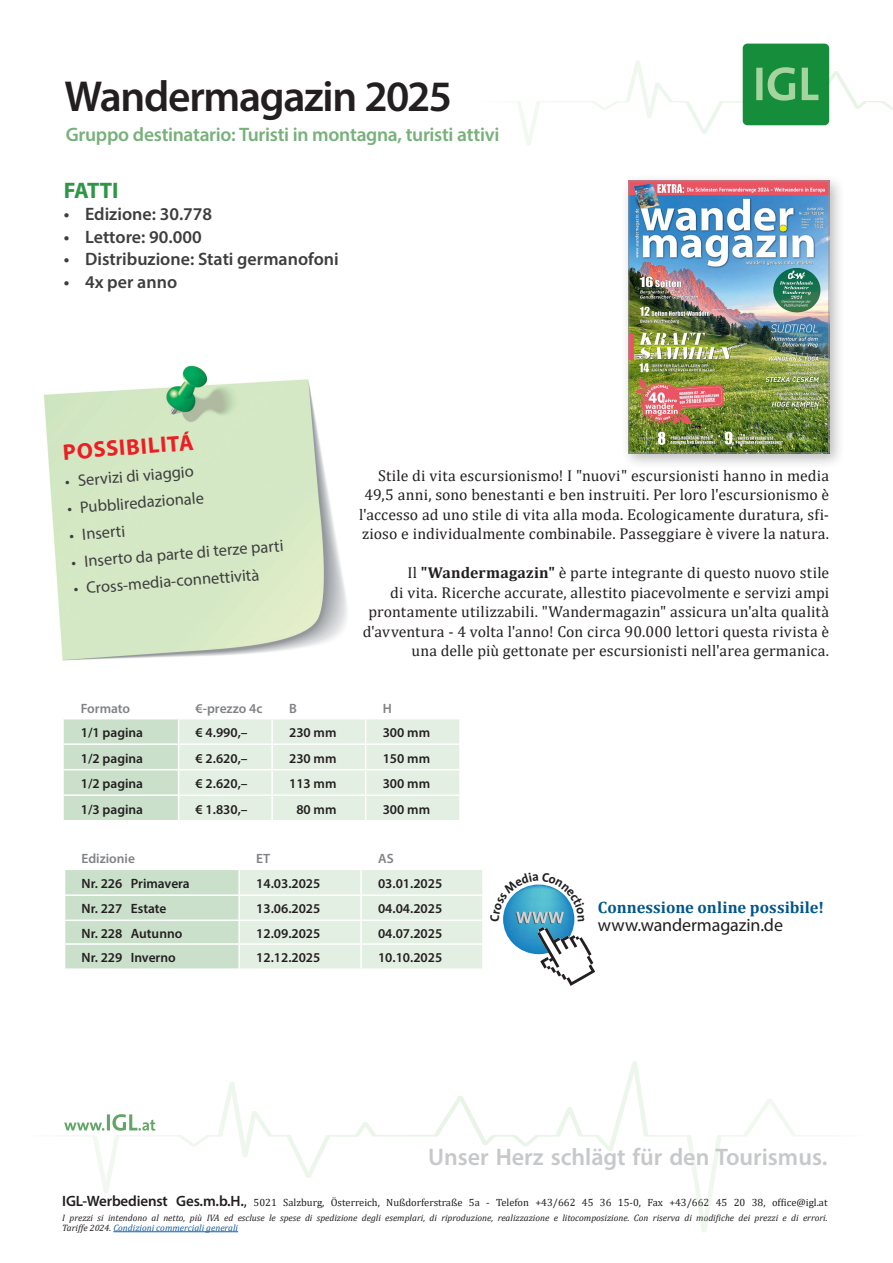
<style>
.page{position:relative;width:893px;height:1263px;background:#fff}
.page>*{position:absolute;margin:0;border:0;box-sizing:border-box;transform-origin:0 0}
.Head_schwarz{font:600 43.5px "Myriad Pro";letter-spacing:-.03em;color:#231f20}
.t1{font:600 24px "Myriad Pro";color:#c7c8ca}
.Aufzählung_Post_it{font:700 22.5px "Myriad Pro";color:#ee1d23}
.Facts{font:700 22.5px "Myriad Pro";letter-spacing:-.035em;color:#2e9647}
.Subhead_grün{font:600 19.5px "Myriad Pro";letter-spacing:-.015em;color:#77b17a}
.t2{font:600 18px "Myriad Pro";color:#3e3e3f}
.Tabinfo_Zusatz{font:18px "Myriad Pro";letter-spacing:-.005em;color:#231f20}
.t3{font:16.5px "Myriad Pro";color:#3e3e3f}
.Tabinfo_Zusatz-2{font:700 16.5px "Cambria";letter-spacing:.005em;color:#00568c}
.Fließ{font:15.75px/19.5px "Cambria";letter-spacing:.01em;color:#231f20;text-align:right}
.t4{font:600 13.5px "Myriad Pro";color:#231f20}
.t5{font:600 13.5px "Myriad Pro";color:#808285}
.t6{font:10.5px "Cambria";color:#231f20}
.t7{font:italic 9.3px/10.5px "Cambria";color:#231f20}
.s1{font-weight:700}
.s2{color:#fff}
.s3{font-family:"Myriad Pro";font-weight:600;font-size:15px}
.s4{font-size:15px}
.s5{color:#175d9e}
</style>
<div class="page">
<svg style="left:57px;top:1061px;width:779px;height:171px"></svg>
<div style="left:743px;top:44px;width:86px;height:81px;background:#168d3b;border-radius:5px"></div>
<svg style="left:510px;top:60px;width:383px;height:85px"></svg>
<img style="left:43px;top:365px;width:304px;height:296px">
<div style="left:621px;top:173px;width:224px;height:296px;background:#231f20;opacity:.3"></div>
<img style="left:631px;top:183px;width:196px;height:268px">
<div style="left:629px;top:181px;width:200px;height:272px;border:1px solid #939598"></div>
<svg style="left:65px;top:870px;width:417px;height:98px"></svg>
<hr style="left:239px;top:943px;width:122px;height:2px;background:#fff">
<hr style="left:238px;top:945px;width:2px;height:23px;background:#fff">
<hr style="left:361px;top:943px;width:123px;height:2px;background:#fff">
<hr style="left:360px;top:945px;width:2px;height:23px;background:#fff">
<svg style="left:64px;top:719px;width:395px;height:101px"></svg>
<svg style="left:503px;top:884px;width:92px;height:102px"></svg>
<p class="Head_schwarz" style="left:64px;top:69px;width:389px">Wandermagazin 2025</p>
<p class="Subhead_grün" style="left:66px;top:122px;width:435px">Gruppo destinatario: Turisti in montagna, turisti attivi</p>
<p class="Facts" style="left:64px;top:175px;width:56px">FATTI</p>
<p class="t2" style="left:64px;top:203px;width:150px">• Edizione: 30.778</p>
<p class="t2" style="left:64px;top:225px;width:139px">• Lettore: 90.000</p>
<p class="t2" style="left:64px;top:248px;width:276px">• Distribuzione: Stati germanofoni</p>
<p class="t2" style="left:64px;top:270px;width:115px">• 4x per anno</p>
<p class="Aufzählung_Post_it" style="left:62px;top:438px;width:133px;rotate:-5deg">POSSIBILITÁ</p>
<p class="t3" style="left:64px;top:472px;width:130px;rotate:-5deg">• Servizi di viaggio</p>
<p class="t3" style="left:66px;top:499px;width:138px;rotate:-5deg">• Pubbliredazionale</p>
<p class="t3" style="left:69px;top:525px;width:57px;rotate:-5deg">• Inserti</p>
<p class="t3" style="left:71px;top:553px;width:214px;rotate:-5deg">• Inserto da parte di terze parti</p>
<p class="t3" style="left:73px;top:580px;width:188px;rotate:-5deg">• Cross-media-connettività</p>
<p class="Fließ" style="left:359px;top:466px;width:471px">Stile di vita escursionismo! I "nuovi" escursionisti hanno in media 49,5 anni, sono benestanti e ben instruiti. Per loro l'escursionismo è l'accesso ad uno stile di vita alla moda. Ecologicamente duratura, sfi&shy;zioso e individualmente combinabile. Passeggiare è vivere la natura.</p>
<p class="Fließ" style="left:363px;top:563px;width:468px">Il <span class="s1">"Wandermagazin"</span> è parte integrante di questo nuovo stile<br>di vita. Ricerche accurate, allestito piacevolmente e servizi ampi prontamente utilizzabili. "Wandermagazin" assicura un'alta qualità d'avventura - 4 volta l'anno! Con circa 90.000 lettori questa rivista è una delle più gettonate per escursionisti nell'area germanica.</p>
<p class="t5" style="left:81px;top:700px;width:51px">Formato</p>
<p class="t5" style="left:196px;top:700px;width:68px"><span class="s2">€-</span>prezzo 4c</p>
<p class="t5" style="left:289px;top:700px;width:9px">B</p>
<p class="t5" style="left:383px;top:700px;width:11px">H</p>
<p class="t4" style="left:81px;top:724px;width:64px">1/1 pagina</p>
<p class="t4" style="left:196px;top:724px;width:54px">€ 4.990,–</p>
<p class="t4" style="left:289px;top:724px;width:49px">230 mm</p>
<p class="t4" style="left:383px;top:724px;width:49px">300 mm</p>
<p class="t4" style="left:81px;top:749px;width:64px">1/2 pagina</p>
<p class="t4" style="left:196px;top:749px;width:54px">€ 2.620,–</p>
<p class="t4" style="left:289px;top:749px;width:49px">230 mm</p>
<p class="t4" style="left:383px;top:749px;width:49px">150 mm</p>
<p class="t4" style="left:81px;top:775px;width:64px">1/2 pagina</p>
<p class="t4" style="left:196px;top:775px;width:54px">€ 2.620,–</p>
<p class="t4" style="left:289px;top:775px;width:49px">113 mm</p>
<p class="t4" style="left:383px;top:775px;width:49px">300 mm</p>
<p class="t4" style="left:81px;top:800px;width:64px">1/3 pagina</p>
<p class="t4" style="left:196px;top:800px;width:54px">€ 1.830,–</p>
<p class="t4" style="left:296px;top:800px;width:42px">80 mm</p>
<p class="t4" style="left:383px;top:800px;width:49px">300 mm</p>
<p class="t5" style="left:82px;top:850px;width:55px">Edizionie</p>
<p class="t5" style="left:256px;top:850px;width:16px">ET</p>
<p class="t5" style="left:378px;top:850px;width:17px">AS</p>
<p class="t4" style="left:82px;top:875px;width:110px">Nr. 226 Primavera</p>
<p class="t4" style="left:256px;top:875px;width:66px">14.03.2025</p>
<p class="t4" style="left:378px;top:875px;width:66px">03.01.2025</p>
<p class="t4" style="left:82px;top:900px;width:87px">Nr. 227 Estate</p>
<p class="t4" style="left:256px;top:900px;width:66px">13.06.2025</p>
<p class="t4" style="left:378px;top:900px;width:66px">04.04.2025</p>
<p class="t4" style="left:82px;top:925px;width:102px">Nr. 228 Autunno</p>
<p class="t4" style="left:256px;top:925px;width:66px">12.09.2025</p>
<p class="t4" style="left:378px;top:925px;width:66px">04.07.2025</p>
<p class="t4" style="left:82px;top:949px;width:96px">Nr. 229 Inverno</p>
<p class="t4" style="left:256px;top:949px;width:66px">12.12.2025</p>
<p class="t4" style="left:378px;top:949px;width:66px">10.10.2025</p>
<p class="Tabinfo_Zusatz-2" style="left:598px;top:896px;width:228px">Connessione online possibile!</p>
<p class="Tabinfo_Zusatz" style="left:598px;top:914px;width:187px">www.wandermagazin.de</p>
<h2 class="t1" style="left:428px;top:1141px;width:401px">Unser Herz schlägt für den Tourismus.</h2>
<p class="t6" style="left:62px;top:1196px;width:767px"><span class="s3">IGL-Werbedienst Ges.m.b.H.</span><span class="s4">,</span> 5021 Salzburg, Österreich, Nußdorferstraße 5a - Telefon +43/662 45 36 15-0, Fax +43/662 45 20 38, office@igl.at</p>
<p class="t7" style="left:62px;top:1212px;width:767px">I prezzi si intendono al netto, più IVA ed escluse le spese di spedizione degli esemplari, di riproduzione, realizzazione e litocomposizione. Con riserva di modifiche dei prezzi e di errori.<br>Tariffe 2024. <span class="s5">Condizioni commerciali generali</span></p>
</div>
